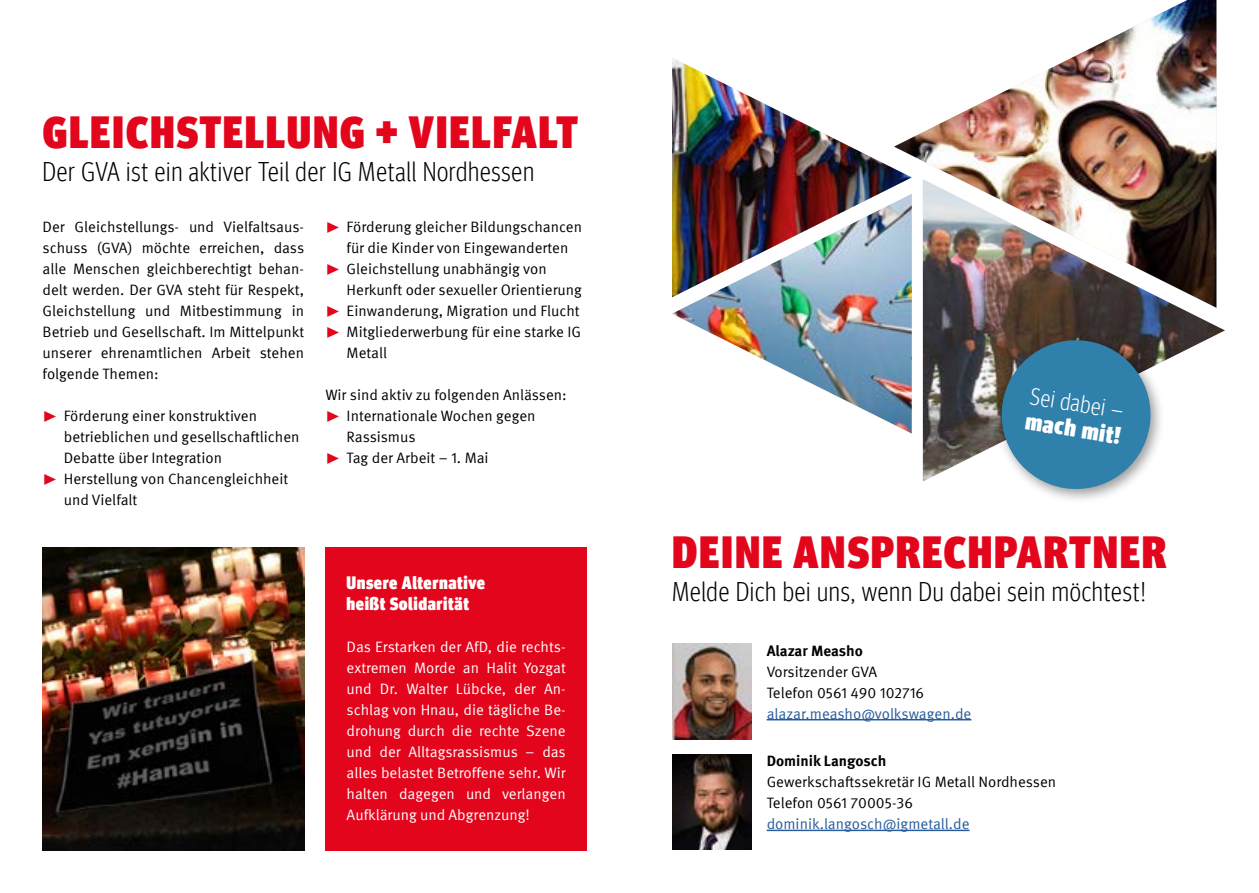
<style>
.page{position:relative;width:1259px;height:893px;background:#fff}
.page>*{position:absolute;margin:0;border:0;box-sizing:border-box;transform-origin:0 0}
.t1{font:900 condensed 45px "Meta Head IGM";letter-spacing:.04em;color:#e3051b}
.t2{font:300 condensed 27px "Meta Head IGM";letter-spacing:.03em;color:#000}
.t3{font:300 condensed 24px "Meta Head IGM";color:#fff}
.t4{font:900 condensed 24px "Meta Head IGM";color:#fff}
.t5{font:900 condensed 18px/21px "Meta Head IGM";letter-spacing:.03em;color:#fff}
.t6{font:15px/21px "Meta IGM";color:#000}
.t7{font:15px/21px "Meta IGM";color:#fff;text-align:justify}
.t8{font:15px "Meta IGM";color:#275b9b}
.t9{font:700 15px "Meta IGM";color:#000}
.s1{font-weight:700;font-size:30px;color:#e3051b}
</style>
<div class="page">
<img style="left:43px;top:547px;width:261px;height:303px">
<img style="left:672px;top:58px;width:222px;height:136px">
<img style="left:923px;top:179px;width:302px;height:302px">
<img style="left:672px;top:194px;width:239px;height:239px">
<img style="left:894px;top:0;width:322px;height:308px">
<div style="left:325px;top:547px;width:262px;height:303px;background:#e3051b"></div>
<img style="left:672px;top:644px;width:79px;height:95px">
<hr style="left:766px;top:719px;width:205px;height:1px;background:#275b9b">
<img style="left:672px;top:755px;width:79px;height:95px">
<hr style="left:766px;top:830px;width:203px;height:1px;background:#275b9b">
<div style="left:994px;top:333px;width:171px;height:171px;background:#000;opacity:.4"></div>
<svg style="left:996px;top:335px;width:160px;height:160px;background:#5387a3"></svg>
<h1 class="t1" style="left:43px;top:97px;width:536px">GLEICHSTELLUNG + VIELFALT</h1>
<h2 class="t2" style="left:43px;top:152px;width:493px">Der GVA ist ein aktiver Teil der IG Metall Nordhessen</h2>
<p class="t6" style="left:43px;top:216px;width:263px;text-align:justify">Der Gleichstellungs- und Vielfaltsaus&shy;schuss (GVA) möchte erreichen, dass alle Menschen gleichberechtigt behan&shy;delt werden. Der GVA steht für Respekt, Gleichstellung und Mitbestimmung in Betrieb und Gesellschaft. Im Mittelpunkt unserer ehrenamtlichen Arbeit stehen folgende Themen:</p>
<p class="t6" style="left:43px;top:405px;width:216px"><span class="s1">▸</span> Förderung einer konstruktiven</p>
<p class="t6" style="left:64px;top:426px;width:237px">betrieblichen und gesellschaftlichen</p>
<p class="t6" style="left:64px;top:447px;width:160px">Debatte über Integration</p>
<p class="t6" style="left:43px;top:468px;width:247px"><span class="s1">▸</span> Herstellung von Chancengleichheit</p>
<p class="t6" style="left:64px;top:489px;width:75px">und Vielfalt</p>
<p class="t6" style="left:325px;top:216px;width:258px"><span class="s1">▸</span> Förderung gleicher Bildungschancen</p>
<p class="t6" style="left:347px;top:237px;width:223px">für die Kinder von Eingewanderten</p>
<p class="t6" style="left:325px;top:258px;width:223px"><span class="s1">▸</span> Gleichstellung unabhängig von</p>
<p class="t6" style="left:347px;top:279px;width:237px">Herkunft oder sexueller Orientierung</p>
<p class="t6" style="left:325px;top:300px;width:256px"><span class="s1">▸</span> Einwanderung, Migration und Flucht</p>
<p class="t6" style="left:325px;top:321px;width:257px"><span class="s1">▸</span> Mitgliederwerbung für eine starke IG</p>
<p class="t6" style="left:347px;top:342px;width:42px">Metall</p>
<p class="t6" style="left:325px;top:384px;width:243px">Wir sind aktiv zu folgenden Anlässen:</p>
<p class="t6" style="left:325px;top:405px;width:212px"><span class="s1">▸</span> Internationale Wochen gegen</p>
<p class="t6" style="left:347px;top:426px;width:70px">Rassismus</p>
<p class="t6" style="left:325px;top:447px;width:165px"><span class="s1">▸</span> Tag der Arbeit – 1. Mai</p>
<h3 class="t3" style="left:1033px;top:379px;width:96px;rotate:9deg">Sei dabei –</h3>
<h3 class="t4" style="left:1028px;top:402px;width:97px;rotate:9deg">mach mit!</h3>
<h1 class="t1" style="left:672px;top:517px;width:495px">DEINE ANSPRECHPARTNER</h1>
<h2 class="t2" style="left:672px;top:572px;width:475px">Melde Dich bei uns, wenn Du dabei sein möchtest!</h2>
<p class="t5" style="left:347px;top:571px;width:140px">Unsere Alternative heißt Solidarität</p>
<p class="t7" style="left:347px;top:636px;width:221px">Das Erstarken der AfD, die rechts&shy;extremen Morde an Halit Yozgat und Dr. Walter Lübcke, der An&shy;schlag von Hnau, die tägliche Be&shy;drohung durch die rechte Szene und der Alltagsrassismus – das alles belastet Betroffene sehr. Wir halten dagegen und verlangen Aufklärung und Abgrenzung!</p>
<p class="t9" style="left:766px;top:639px;width:98px">Alazar Measho</p>
<p class="t6" style="left:766px;top:660px;width:159px">Vorsitzender GVA<br>Telefon 0561 490 102716</p>
<p class="t8" style="left:766px;top:702px;width:206px">alazar.measho@volkswagen.de</p>
<p class="t9" style="left:766px;top:749px;width:121px">Dominik Langosch</p>
<p class="t6" style="left:766px;top:771px;width:291px">Gewerkschaftssekretär IG Metall Nordhessen<br>Telefon 0561 70005-36</p>
<p class="t8" style="left:766px;top:813px;width:204px">dominik.langosch@igmetall.de</p>
</div>
